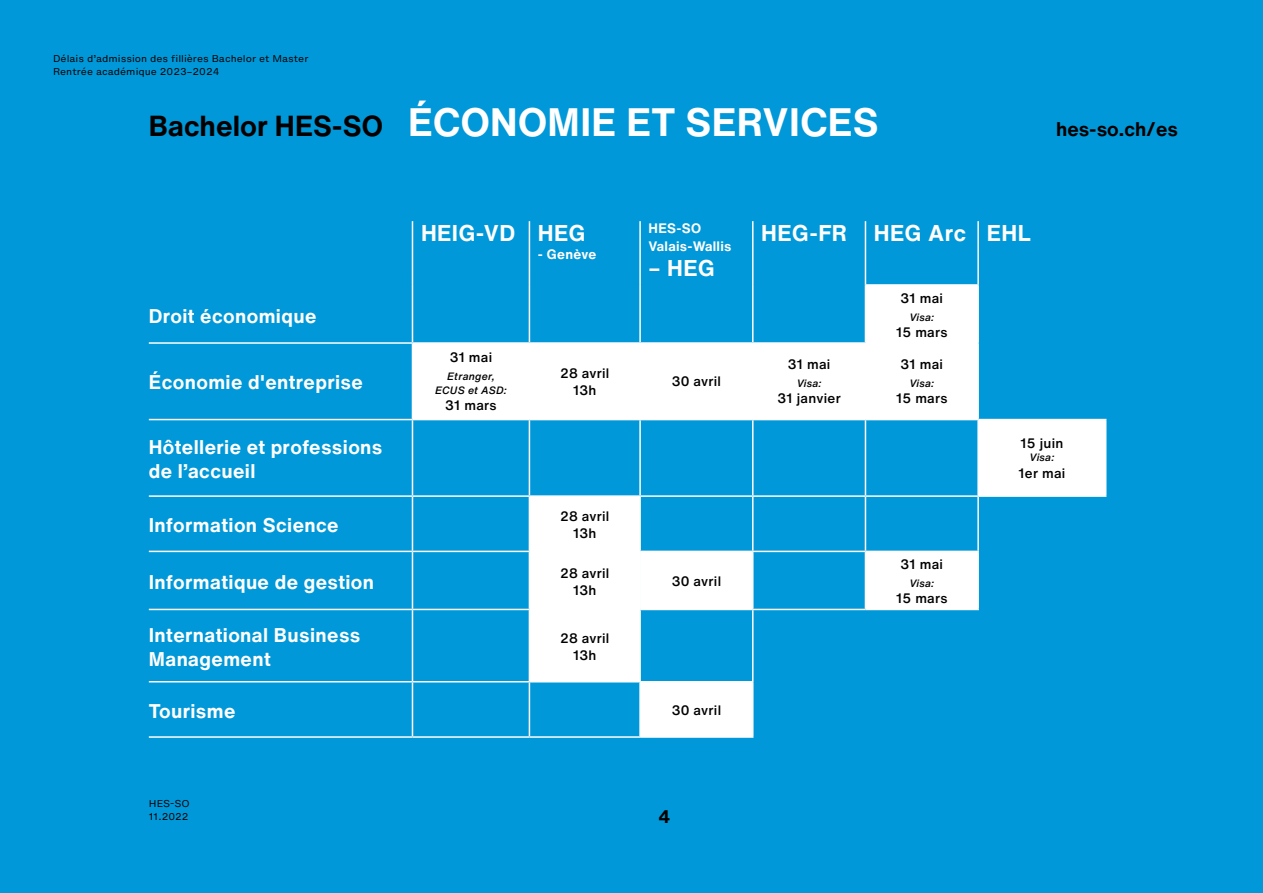
<style>
.page{position:relative;width:1263px;height:893px;background:#0098d8}
.page>*{position:absolute;margin:0;border:0;box-sizing:border-box;transform-origin:0 0}
.t1{font:700 39px "Helvetica Now Text";letter-spacing:.01em;color:#fff}
.t2{font:700 22.5px "Helvetica Now Text";letter-spacing:.02em;color:#fff}
.t3{font:700 19.5px/24px "Helvetica Now Text";letter-spacing:.02em;color:#fff}
.t4{font:700 19.5px "Helvetica Now Text";color:#000}
.t5{font:700 18px "Helvetica Now Text";color:#000}
.t6{font:500 13.5px/16.5px "Helvetica Now Text";letter-spacing:.02em;color:#000;text-align:center}
.t7{font:700 13.5px/18px "Helvetica Now Text";letter-spacing:.02em;color:#fff}
.t8{font:italic 500 10.5px/13.5px "Helvetica Now Text";letter-spacing:.02em;color:#000;text-align:center}
.t9{font:9px/12.8px "Helvetica Now Micro";color:#000}
.s1{font-size:28.5px;color:#000}
</style>
<div class="page">
<svg style="left:413px;top:285px;width:692px;height:452px"></svg>
<div style="left:978px;top:343px;width:128px;height:77px;background:#0098d8"></div>
<svg style="left:413px;top:497px;width:692px;height:185px"></svg>
<div style="left:530px;top:497px;width:109px;height:184px;background:#fff"></div>
<hr style="left:412px;top:221px;width:1px;height:64px;background:#fff">
<hr style="left:529px;top:221px;width:1px;height:64px;background:#fff">
<hr style="left:639px;top:221px;width:2px;height:64px;background:#fff">
<hr style="left:752px;top:221px;width:1px;height:64px;background:#fff">
<hr style="left:865px;top:221px;width:1px;height:63px;background:#fff">
<hr style="left:977px;top:221px;width:2px;height:63px;background:#fff">
<hr style="left:412px;top:285px;width:1px;height:57px;background:#fff">
<hr style="left:529px;top:285px;width:1px;height:57px;background:#fff">
<hr style="left:639px;top:285px;width:2px;height:57px;background:#fff">
<hr style="left:752px;top:285px;width:1px;height:57px;background:#fff">
<hr style="left:865px;top:284px;width:114px;height:2px;background:#fff">
<hr style="left:865px;top:286px;width:1px;height:56px;background:#fff">
<hr style="left:977px;top:286px;width:2px;height:56px;background:#fff">
<hr style="left:149px;top:342px;width:263px;height:2px;background:#fff">
<hr style="left:412px;top:342px;width:117px;height:2px;background:#fff">
<hr style="left:412px;top:344px;width:1px;height:75px;background:#fff">
<hr style="left:529px;top:342px;width:111px;height:2px;background:#fff">
<hr style="left:529px;top:344px;width:1px;height:75px;background:#fff">
<hr style="left:640px;top:342px;width:113px;height:2px;background:#fff">
<hr style="left:639px;top:344px;width:2px;height:75px;background:#fff">
<hr style="left:753px;top:342px;width:112px;height:2px;background:#fff">
<hr style="left:752px;top:344px;width:1px;height:75px;background:#fff">
<hr style="left:865px;top:342px;width:114px;height:2px;background:#fff">
<hr style="left:865px;top:344px;width:1px;height:75px;background:#fff">
<hr style="left:977px;top:344px;width:2px;height:75px;background:#fff">
<hr style="left:149px;top:419px;width:263px;height:1px;background:#fff">
<hr style="left:412px;top:419px;width:117px;height:1px;background:#fff">
<hr style="left:412px;top:420px;width:1px;height:75px;background:#fff">
<hr style="left:529px;top:419px;width:111px;height:1px;background:#fff">
<hr style="left:529px;top:420px;width:1px;height:75px;background:#fff">
<hr style="left:640px;top:419px;width:113px;height:1px;background:#fff">
<hr style="left:639px;top:420px;width:2px;height:75px;background:#fff">
<hr style="left:753px;top:419px;width:112px;height:1px;background:#fff">
<hr style="left:752px;top:420px;width:1px;height:75px;background:#fff">
<hr style="left:865px;top:419px;width:113px;height:1px;background:#fff">
<hr style="left:865px;top:420px;width:1px;height:75px;background:#fff">
<hr style="left:978px;top:419px;width:128px;height:1px;background:#fff">
<hr style="left:977px;top:420px;width:2px;height:75px;background:#fff">
<hr style="left:1105px;top:420px;width:1px;height:75px;background:#fff">
<hr style="left:149px;top:495px;width:263px;height:2px;background:#fff">
<hr style="left:412px;top:495px;width:117px;height:2px;background:#fff">
<hr style="left:412px;top:497px;width:1px;height:54px;background:#fff">
<hr style="left:529px;top:495px;width:111px;height:2px;background:#fff">
<hr style="left:529px;top:497px;width:1px;height:54px;background:#fff">
<hr style="left:640px;top:495px;width:113px;height:2px;background:#fff">
<hr style="left:639px;top:497px;width:2px;height:54px;background:#fff">
<hr style="left:753px;top:495px;width:112px;height:2px;background:#fff">
<hr style="left:752px;top:497px;width:1px;height:54px;background:#fff">
<hr style="left:865px;top:495px;width:113px;height:2px;background:#fff">
<hr style="left:865px;top:497px;width:1px;height:54px;background:#fff">
<hr style="left:978px;top:495px;width:128px;height:2px;background:#fff">
<hr style="left:977px;top:497px;width:2px;height:54px;background:#fff">
<hr style="left:149px;top:551px;width:263px;height:1px;background:#fff">
<hr style="left:412px;top:551px;width:117px;height:1px;background:#fff">
<hr style="left:412px;top:552px;width:1px;height:57px;background:#fff">
<hr style="left:529px;top:551px;width:111px;height:1px;background:#fff">
<hr style="left:529px;top:552px;width:1px;height:57px;background:#fff">
<hr style="left:640px;top:551px;width:113px;height:1px;background:#fff">
<hr style="left:639px;top:552px;width:2px;height:57px;background:#fff">
<hr style="left:753px;top:551px;width:112px;height:1px;background:#fff">
<hr style="left:752px;top:552px;width:1px;height:57px;background:#fff">
<hr style="left:865px;top:551px;width:114px;height:1px;background:#fff">
<hr style="left:865px;top:552px;width:1px;height:57px;background:#fff">
<hr style="left:977px;top:552px;width:2px;height:57px;background:#fff">
<hr style="left:149px;top:609px;width:263px;height:1px;background:#fff">
<hr style="left:412px;top:609px;width:117px;height:1px;background:#fff">
<hr style="left:412px;top:610px;width:1px;height:71px;background:#fff">
<hr style="left:529px;top:609px;width:111px;height:1px;background:#fff">
<hr style="left:529px;top:610px;width:1px;height:71px;background:#fff">
<hr style="left:640px;top:609px;width:113px;height:1px;background:#fff">
<hr style="left:639px;top:610px;width:2px;height:71px;background:#fff">
<hr style="left:753px;top:609px;width:112px;height:1px;background:#fff">
<hr style="left:752px;top:610px;width:1px;height:71px;background:#fff">
<hr style="left:865px;top:609px;width:114px;height:1px;background:#fff">
<hr style="left:149px;top:681px;width:263px;height:1px;background:#fff">
<hr style="left:412px;top:681px;width:117px;height:1px;background:#fff">
<hr style="left:412px;top:682px;width:1px;height:54px;background:#fff">
<hr style="left:529px;top:681px;width:111px;height:1px;background:#fff">
<hr style="left:529px;top:682px;width:1px;height:54px;background:#fff">
<hr style="left:640px;top:681px;width:113px;height:1px;background:#fff">
<hr style="left:639px;top:682px;width:2px;height:54px;background:#fff">
<hr style="left:752px;top:682px;width:1px;height:54px;background:#fff">
<hr style="left:149px;top:736px;width:263px;height:2px;background:#fff">
<hr style="left:412px;top:736px;width:117px;height:2px;background:#fff">
<hr style="left:529px;top:736px;width:111px;height:2px;background:#fff">
<hr style="left:640px;top:736px;width:113px;height:2px;background:#fff">
<p class="t9" style="left:53px;top:52px;width:257px">Délais d’admission des fillières Bachelor et Master<br>Rentrée académique 2023–2024</p>
<h1 class="t1" style="left:149px;top:93px;width:731px"><span class="s1">Bachelor HES-SO</span> ÉCONOMIE ET SERVICES</h1>
<p class="t4" style="left:1056px;top:114px;width:123px">hes-so.ch/es</p>
<p class="t3" style="left:149px;top:303px;width:169px">Droit économique</p>
<p class="t3" style="left:149px;top:370px;width:215px">Économie d'entreprise</p>
<p class="t2" style="left:421px;top:216px;width:166px">HEIG-VD HEG</p>
<p class="t7" style="left:538px;top:245px;width:60px">- Genève</p>
<p class="t7" style="left:649px;top:219px;width:84px">HES-SO<br>Valais-Wallis</p>
<p class="t2" style="left:649px;top:252px;width:68px">– HEG</p>
<p class="t6" style="left:450px;top:349px;width:44px">31 mai</p>
<p class="t8" style="left:435px;top:369px;width:73px">Etranger,<br>ECUS et ASD:</p>
<p class="t6" style="left:445px;top:397px;width:53px">31 mars</p>
<p class="t6" style="left:560px;top:365px;width:51px">28 avril<br>13h</p>
<p class="t6" style="left:672px;top:373px;width:51px">30 avril</p>
<p class="t2" style="left:761px;top:216px;width:271px">HEG-FR HEG Arc EHL</p>
<p class="t6" style="left:788px;top:356px;width:44px">31 mai</p>
<p class="t8" style="left:797px;top:376px;width:26px">Visa:</p>
<p class="t6" style="left:777px;top:390px;width:65px">31 janvier</p>
<p class="t6" style="left:900px;top:289px;width:44px">31 mai</p>
<p class="t8" style="left:909px;top:310px;width:26px">Visa:</p>
<p class="t6" style="left:896px;top:324px;width:53px">15 mars</p>
<p class="t6" style="left:900px;top:356px;width:44px">31 mai</p>
<p class="t8" style="left:909px;top:376px;width:26px">Visa:</p>
<p class="t6" style="left:896px;top:390px;width:53px">15 mars</p>
<p class="t3" style="left:149px;top:434px;width:235px">Hôtellerie et professions de l’accueil</p>
<p class="t6" style="left:1020px;top:434px;width:44px">15 juin</p>
<p class="t8" style="left:1029px;top:451px;width:26px">Visa:</p>
<p class="t6" style="left:1018px;top:464px;width:48px">1er mai</p>
<p class="t3" style="left:149px;top:513px;width:191px">Information Science</p>
<p class="t6" style="left:560px;top:508px;width:51px">28 avril<br>13h</p>
<p class="t3" style="left:149px;top:570px;width:227px">Informatique de gestion</p>
<p class="t6" style="left:560px;top:565px;width:51px">28 avril<br>13h</p>
<p class="t6" style="left:672px;top:573px;width:51px">30 avril</p>
<p class="t3" style="left:149px;top:623px;width:213px">International Business<br>Management</p>
<p class="t6" style="left:560px;top:630px;width:51px">28 avril<br>13h</p>
<p class="t3" style="left:149px;top:698px;width:88px">Tourisme</p>
<p class="t6" style="left:672px;top:702px;width:51px">30 avril</p>
<p class="t9" style="left:149px;top:797px;width:43px">HES-SO<br>11.2022</p>
<p class="t5" style="left:658px;top:803px;width:13px">4</p>
<p class="t6" style="left:900px;top:556px;width:44px">31 mai</p>
<p class="t8" style="left:909px;top:576px;width:26px">Visa:</p>
<p class="t6" style="left:896px;top:590px;width:53px">15 mars</p>
</div>
